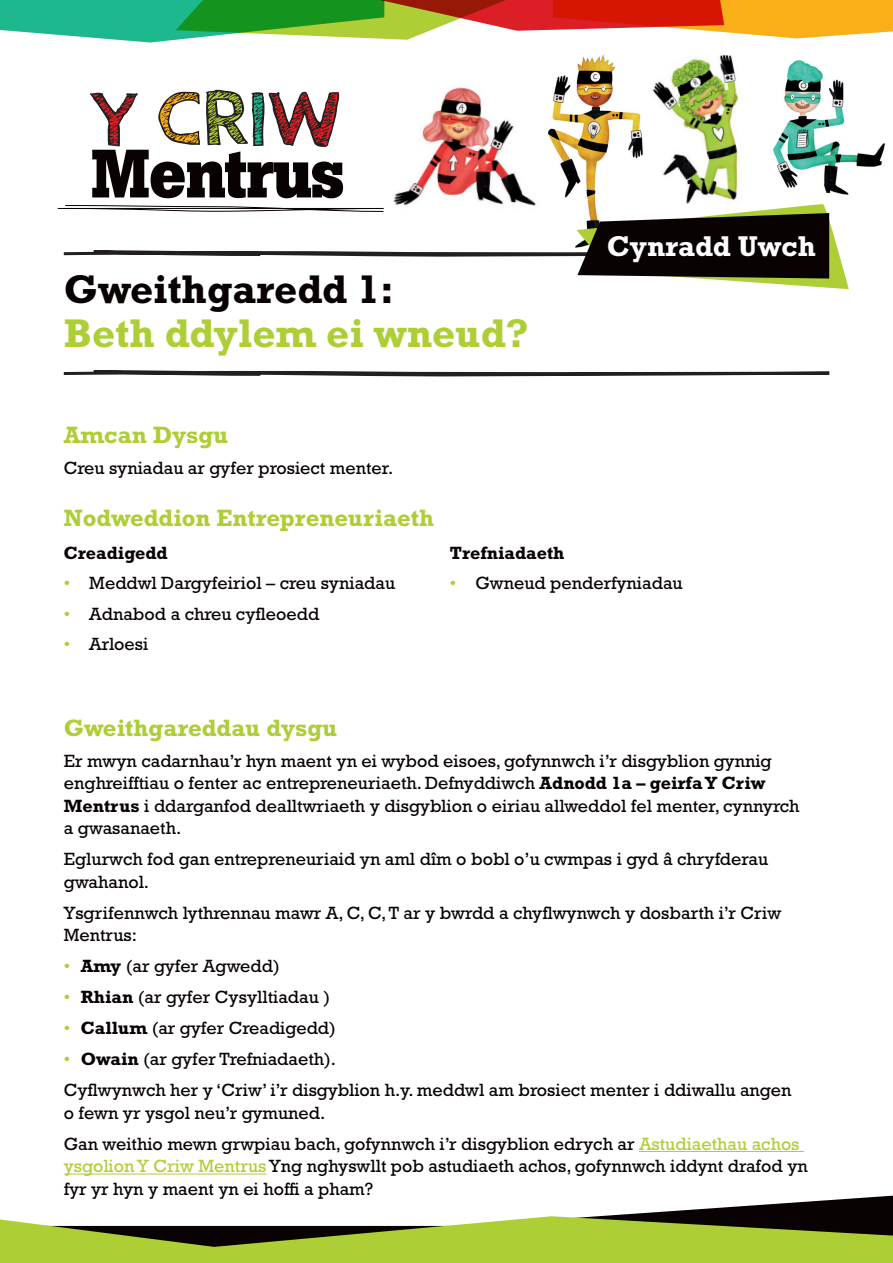
<style>
.page{position:relative;width:893px;height:1263px;background:#fff}
.page>*{position:absolute;margin:0;border:0;box-sizing:border-box;transform-origin:0 0}
.t1{font:700 40.65px "Rockwell";color:#aece36}
.t2{font:700 40.65px "Rockwell";color:#080302}
.t3{font:700 29.1px "Rockwell";color:#fff}
.t4{font:700 24px "Rockwell";color:#aece36}
.t5{font:18px/22.5px "Rockwell";color:#080302}
.t6{font:700 18px "Rockwell";color:#080302}
.s1{color:#aece36}
.s2{font-weight:700}
</style>
<div class="page">
<svg style="left:0;top:0;width:893px;height:43px"></svg>
<img style="left:547px;top:54px;width:96px;height:150px">
<img style="left:652px;top:55px;width:87px;height:149px">
<img style="left:393px;top:87px;width:143px;height:117px">
<img style="left:773px;top:60px;width:112px;height:135px">
<svg style="left:63px;top:370px;width:767px;height:7px"></svg>
<svg style="left:0;top:1196px;width:893px;height:67px"></svg>
<svg style="left:57px;top:204px;width:792px;height:85px"></svg>
<svg style="left:90px;top:90px;width:253px;height:108px"></svg>
<hr style="left:639px;top:1151px;width:165px;height:1px;background:#aece36">
<hr style="left:64px;top:1173px;width:202px;height:1px;background:#aece36">
<h1 class="t2" style="left:64px;top:265px;width:332px">Gweithgaredd 1:</h1>
<h1 class="t1" style="left:64px;top:309px;width:467px">Beth ddylem ei wneud?</h1>
<h3 class="t4" style="left:64px;top:420px;width:166px">Amcan Dysgu</h3>
<p class="t5" style="left:64px;top:456px;width:331px">Creu syniadau ar gyfer prosiect menter.</p>
<h3 class="t4" style="left:64px;top:503px;width:372px">Nodweddion Entrepreneuriaeth</h3>
<h2 class="t3" style="left:607px;top:229px;width:210px">Cynradd Uwch</h2>
<p class="t6" style="left:64px;top:543px;width:105px">Creadigedd</p>
<p class="t5" style="left:64px;top:572px;width:333px"><span class="s1">•</span> Meddwl Dargyfeiriol – creu syniadau</p>
<p class="t5" style="left:64px;top:602px;width:257px"><span class="s1">•</span> Adnabod a chreu cyfleoedd</p>
<p class="t5" style="left:64px;top:632px;width:86px"><span class="s1">•</span> Arloesi</p>
<p class="t6" style="left:450px;top:543px;width:116px">Trefniadaeth</p>
<p class="t5" style="left:450px;top:572px;width:234px"><span class="s1">•</span> Gwneud penderfyniadau</p>
<h3 class="t4" style="left:64px;top:713px;width:275px">Gweithgareddau dysgu</h3>
<p class="t5" style="left:64px;top:749px;width:737px">Er mwyn cadarnhau’r hyn maent yn ei wybod eisoes, gofynnwch i’r disgyblion gynnig enghreifftiau o fenter ac entrepreneuriaeth. Defnyddiwch <span class="s2">Adnodd 1a – geirfa Y Criw Mentrus</span> i ddarganfod dealltwriaeth y disgyblion o eiriau allweddol fel menter, cynnyrch a gwasanaeth.</p>
<p class="t5" style="left:64px;top:848px;width:706px">Eglurwch fod gan entrepreneuriaid yn aml dîm o bobl o’u cwmpas i gyd â chryfderau gwahanol.</p>
<p class="t5" style="left:64px;top:901px;width:719px">Ysgrifennwch lythrennau mawr A, C, C, T ar y bwrdd a chyflwynwch y dosbarth i’r Criw<br>Mentrus:</p>
<p class="t5" style="left:64px;top:955px;width:217px"><span class="s1">•</span> <span class="s2">Amy</span> (ar gyfer Agwedd)</p>
<p class="t5" style="left:64px;top:986px;width:268px"><span class="s1">•</span> <span class="s2">Rhian</span> (ar gyfer Cysylltiadau )</p>
<p class="t5" style="left:64px;top:1017px;width:274px"><span class="s1">•</span> <span class="s2">Callum</span> (ar gyfer Creadigedd)</p>
<p class="t5" style="left:64px;top:1043px;width:729px;line-height:31px"><span class="s1">•</span> <span class="s2">Owain</span> (ar gyfer Trefniadaeth).<br>Cyflwynwch her y ‘Criw’ i’r disgyblion h.y. meddwl am brosiect menter i ddiwallu angen</p>
<p class="t5" style="left:64px;top:1097px;width:737px;line-height:31px">o fewn yr ysgol neu’r gymuned.<br>Gan weithio mewn grwpiau bach, gofynnwch i’r disgyblion edrych ar <span class="s1">Astudiaethau achos</span></p>
<p class="t5" style="left:64px;top:1155px;width:745px"><span class="s1">ysgolion Y Criw Mentrus</span> Yng nghyswllt pob astudiaeth achos, gofynnwch iddynt drafod yn fyr yr hyn y maent yn ei hoffi a pham?</p>
</div>
